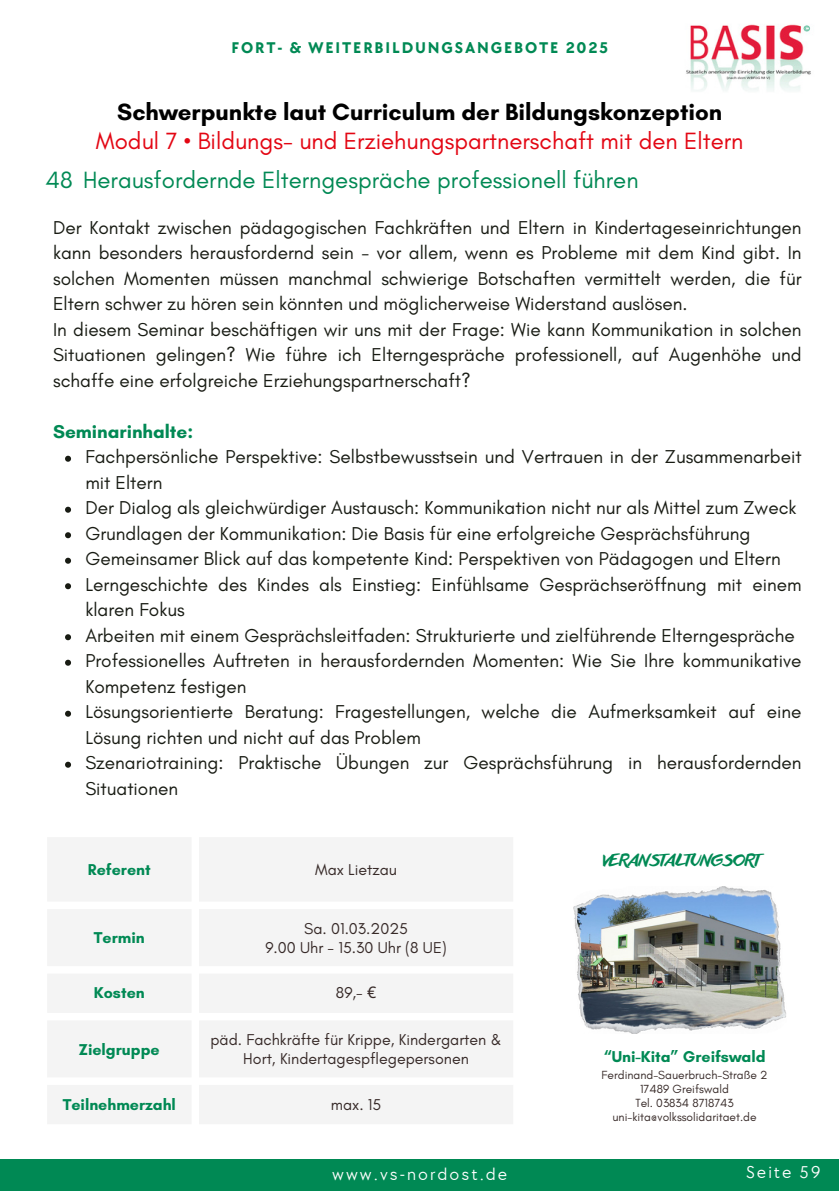
<style>
.page{position:relative;width:839px;height:1191px;background:#fff}
.page>*{position:absolute;margin:0;border:0;box-sizing:border-box;transform-origin:0 0}
.t1{font:24px/28.4px "Glacial Indifference";color:#e30613;text-align:center}
.t2{font:24px "Glacial Indifference";color:#008954}
.t3{font:19px/25.6px "Glacial Indifference";color:#181b13}
.t4{font:700 19px "Glacial Indifference";color:#008954}
.t5{font:17.6px "TT Chocolates";letter-spacing:.115em;color:#fff}
.t6{font:16px/18.6px "Glacial Indifference";color:#372a28;text-align:center}
.t7{font:700 16px "Glacial Indifference";color:#008954}
.t8{font:700 16px "TT Chocolates";letter-spacing:.115em;color:#008954}
.t9{font:16px "Anothershabby";color:#008954}
.t10{font:12px "Glacial Indifference";color:#372a28}
.s1{font-weight:700;color:#000}
.s2{font-family:"Noto Sans"}
</style>
<div class="page">
<svg style="left:65px;top:456px;width:6px;height:6px"></svg>
<svg style="left:65px;top:507px;width:6px;height:6px"></svg>
<svg style="left:65px;top:532px;width:6px;height:6px"></svg>
<svg style="left:65px;top:558px;width:6px;height:6px"></svg>
<svg style="left:65px;top:583px;width:6px;height:6px"></svg>
<svg style="left:65px;top:634px;width:6px;height:6px"></svg>
<svg style="left:65px;top:660px;width:6px;height:6px"></svg>
<svg style="left:65px;top:711px;width:6px;height:6px"></svg>
<svg style="left:65px;top:762px;width:6px;height:6px"></svg>
<div style="left:0;top:1159px;width:838px;height:32px;background:#008954"></div>
<img style="left:686px;top:24px;width:125px;height:67px">
<svg style="left:48px;top:838px;width:465px;height:286px;fill:#f4f4f4"></svg>
<img style="left:573px;top:886px;width:213px;height:148px">
<p class="t8" style="left:231px;top:39px;width:378px">FORT- &amp; WEITERBILDUNGSANGEBOTE 2025</p>
<h5 class="t1" style="left:96px;top:98px;width:649px"><span class="s1">Schwerpunkte laut Curriculum der Bildungskonzeption<br></span>Modul 7 • Bildungs- und Erziehungspartnerschaft mit den Eltern</h5>
<p class="t2" style="left:46px;top:165px;width:594px">48 Herausfordernde Elterngespräche professionell führen</p>
<p class="t3" style="left:53px;top:214px;width:750px">Der Kontakt zwischen pädagogischen Fachkräften und Eltern in Kindertageseinrichtungen kann besonders herausfordernd sein - vor allem, wenn es Probleme mit dem Kind gibt. In solchen Momenten müssen manchmal schwierige Botschaften vermittelt werden, die für Eltern schwer zu hören sein könnten und möglicherweise Widerstand auslösen.<br>In diesem Seminar beschäftigen wir uns mit der Frage: Wie kann Kommunikation in solchen Situationen gelingen? Wie führe ich Elterngespräche professionell, auf Augenhöhe und schaffe eine erfolgreiche Erziehungspartnerschaft?</p>
<h4 class="t4" style="left:53px;top:420px;width:142px">Seminarinhalte:</h4>
<h1 class="t3" style="left:85px;top:444px;width:717px">Fachpersönliche Perspektive: Selbstbewusstsein und Vertrauen in der Zusammenarbeit mit Eltern</h1>
<p class="t3" style="left:85px;top:495px;width:712px">Der Dialog als gleichwürdiger Austausch: Kommunikation nicht nur als Mittel zum Zweck</p>
<h1 class="t3" style="left:85px;top:520px;width:666px">Grundlagen der Kommunikation: Die Basis für eine erfolgreiche Gesprächsführung</h1>
<h3 class="t3" style="left:85px;top:546px;width:697px">Gemeinsamer Blick auf das kompetente Kind: Perspektiven von Pädagogen und Eltern</h3>
<h2 class="t3" style="left:85px;top:571px;width:717px">Lerngeschichte des Kindes als Einstieg: Einfühlsame Gesprächseröffnung mit einem klaren Fokus</h2>
<p class="t3" style="left:85px;top:622px;width:711px">Arbeiten mit einem Gesprächsleitfaden: Strukturierte und zielführende Elterngespräche</p>
<p class="t3" style="left:85px;top:648px;width:717px">Professionelles Auftreten in herausfordernden Momenten: Wie Sie Ihre kommunikative<br>Kompetenz festigen</p>
<p class="t3" style="left:85px;top:699px;width:717px">Lösungsorientierte Beratung: Fragestellungen, welche die Aufmerksamkeit auf eine<br>Lösung richten und nicht auf das Problem</p>
<p class="t3" style="left:85px;top:750px;width:717px">Szenariotraining: Praktische Übungen zur Gesprächsführung in herausfordernden<br>Situationen</p>
<p class="t7" style="left:88px;top:860px;width:64px">Referent</p>
<p class="t6" style="left:315px;top:860px;width:83px">Max Lietzau</p>
<p class="t7" style="left:94px;top:928px;width:52px">Termin</p>
<p class="t6" style="left:304px;top:919px;width:105px">Sa. 01.03.2025</p>
<p class="t6" style="left:265px;top:938px;width:183px">9.00 Uhr - 15.30 Uhr (8 UE)</p>
<p class="t7" style="left:94px;top:983px;width:52px">Kosten</p>
<p class="t6" style="left:336px;top:984px;width:42px">89,- <span class="s2">€</span></p>
<p class="t7" style="left:79px;top:1039px;width:82px">Zielgruppe</p>
<p class="t6" style="left:210px;top:1030px;width:293px">päd. Fachkräfte für Krippe, Kindergarten &amp;<br>Hort, Kindertagespflegepersonen</p>
<p class="t7" style="left:63px;top:1095px;width:115px">Teilnehmerzahl</p>
<p class="t6" style="left:331px;top:1095px;width:52px">max. 15</p>
<p class="t9" style="left:603px;top:851px;width:158px">VERANSTALTUNGSORT</p>
<p class="t7" style="left:603px;top:1047px;width:164px">“Uni-Kita” Greifswald</p>
<p class="t10" style="left:601px;top:1068px;width:167px">Ferdinand-Sauerbruch-Straße 2</p>
<p class="t10" style="left:640px;top:1082px;width:90px">17489 Greifswald</p>
<p class="t10" style="left:635px;top:1096px;width:100px">Tel. 03834 8718743</p>
<p class="t10" style="left:612px;top:1110px;width:146px">uni-kita@volkssolidaritaet.de</p>
<p class="t5" style="left:332px;top:1164px;width:176px">www.vs-nordost.de</p>
<p class="t5" style="left:746px;top:1163px;width:76px">Seite 59</p>
</div>
